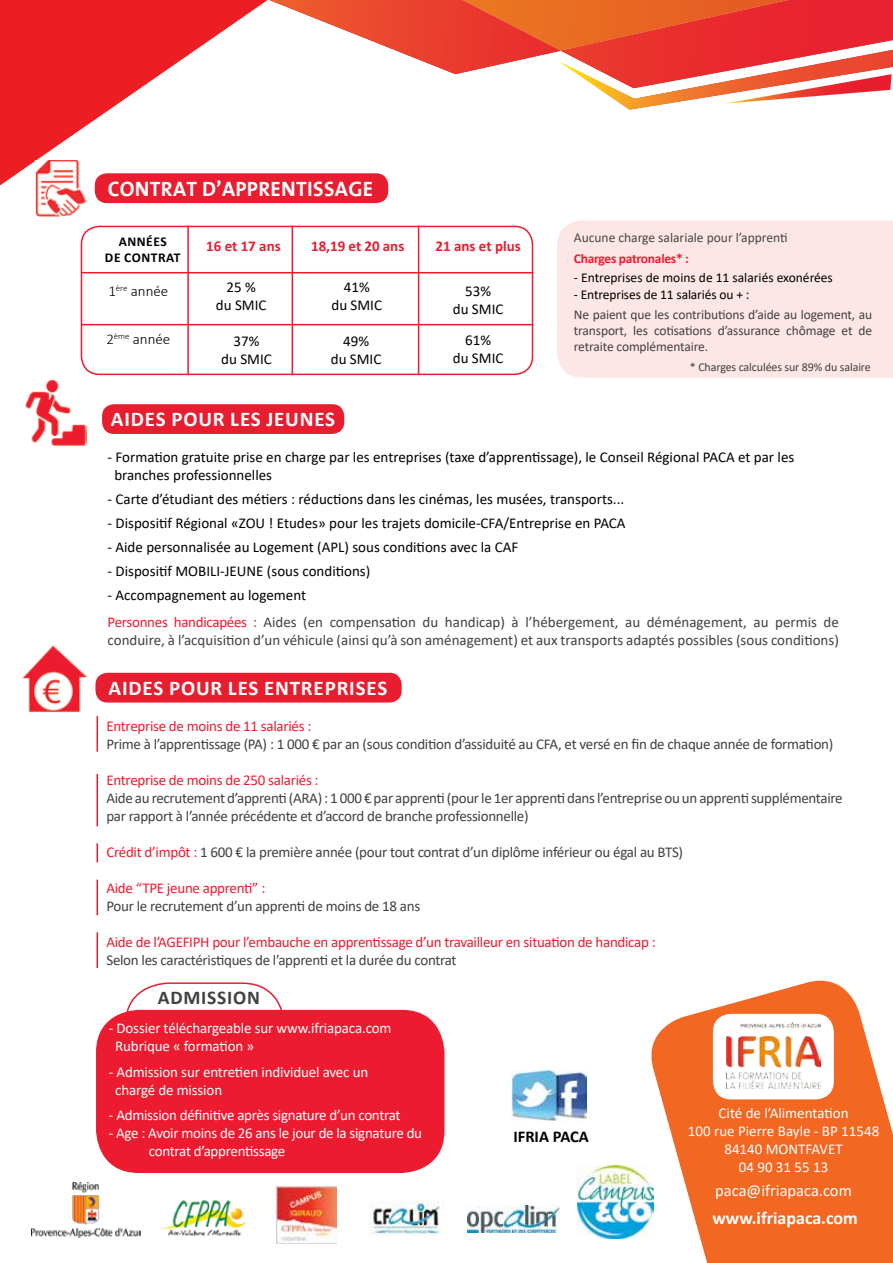
<style>
.page{position:relative;width:893px;height:1263px;background:#fff}
.page>*{position:absolute;margin:0;border:0;box-sizing:border-box;transform-origin:0 0}
.t1{font:700 21px "Calibri";letter-spacing:.04em;color:#fff}
.t2{font:700 21px "The Sans";letter-spacing:.015em;color:#fff}
.t3{font:700 19.5px "Calibri";color:#414042}
.t4{font:700 18px "Calibri";letter-spacing:.005em;color:#fff}
.t5{font:16.5px "Calibri";color:#fff}
.t6{font:700 16.5px "Calibri";color:#000}
.t7{font:15px/18px "Calibri";letter-spacing:-.02em;color:#414042}
.t8{font:15px/18px "Calibri";color:#000;text-align:center}
.t9{font:15px/18px "Calibri";letter-spacing:-.01em;color:#fff}
.t10{font:15px/27px "Calibri";color:#414042}
.t11{font:15px "Calibri";letter-spacing:-.02em;color:#ed1b2f}
.t12{font:700 15px "Calibri";color:#ed1b2f}
.t13{font:300 15px "Calibri";color:#000}
.t14{font:13.5px/16.2px "Calibri";letter-spacing:-.01em;color:#414042;text-align:justify}
.t15{font:13.5px "Calibri";color:#000}
.t16{font:13.5px "Calibri";color:#464547}
.t17{font:700 13.5px "Calibri";letter-spacing:-.02em;color:#ed1b2f}
.t18{font:700 13.5px/16.2px "Calibri";letter-spacing:.04em;color:#000;text-align:center}
.t19{font:12px "Calibri";letter-spacing:-.01em;color:#414042}
.s1{color:#000}
.s2{color:#ed1b2f}
</style>
<div class="page">
<svg style="left:269px;top:0;width:624px;height:110px"></svg>
<img style="left:462px;top:0;width:327px;height:51px">
<svg style="left:0;top:0;width:268px;height:185px;fill:#ed1d24"></svg>
<div style="left:557px;top:220px;width:336px;height:158px;background:#fde6e6"></div>
<svg style="left:644px;top:980px;width:249px;height:283px;fill:#f26722"></svg>
<div style="left:95px;top:173px;width:293px;height:30px;background:#e81d2f;border-radius:12px"></div>
<img style="left:35px;top:160px;width:51px;height:57px">
<div style="left:95px;top:673px;width:307px;height:29px;background:#e81d2f;border-radius:12px"></div>
<hr style="left:97px;top:716px;width:1px;height:36px;background:#ed1b2f">
<hr style="left:97px;top:774px;width:1px;height:52px;background:#ed1b2f">
<img style="left:22px;top:645px;width:65px;height:67px">
<div style="left:81px;top:226px;width:452px;height:149px;border:2px solid #ed1b2f;border-radius:18px"></div>
<hr style="left:82px;top:272px;width:451px;height:1px;background:#ed1b2f">
<hr style="left:82px;top:324px;width:451px;height:1px;background:#ed1b2f">
<hr style="left:187px;top:226px;width:2px;height:149px;background:#ed1b2f">
<hr style="left:418px;top:226px;width:1px;height:149px;background:#ed1b2f">
<hr style="left:292px;top:226px;width:1px;height:149px;background:#ed1b2f">
<hr style="left:97px;top:880px;width:1px;height:35px;background:#ed1b2f">
<hr style="left:97px;top:932px;width:1px;height:36px;background:#ed1b2f">
<div style="left:102px;top:404px;width:242px;height:30px;background:#e81d2f;border-radius:12px"></div>
<img style="left:25px;top:380px;width:62px;height:66px">
<div style="left:96px;top:1010px;width:348px;height:163px;background:#ed1b2f;border-radius:43px"></div>
<div style="left:713px;top:1014px;width:121px;height:85px;background:#fff;border-radius:18px"></div>
<img style="left:726px;top:1022px;width:94px;height:66px">
<img style="left:159px;top:1200px;width:88px;height:36px">
<img style="left:31px;top:1183px;width:110px;height:54px">
<img style="left:276px;top:1187px;width:61px;height:56px">
<img style="left:369px;top:1202px;width:72px;height:33px">
<img style="left:468px;top:1206px;width:91px;height:26px">
<img style="left:578px;top:1166px;width:75px;height:72px">
<svg style="left:97px;top:843px;width:1px;height:19px"></svg>
<img style="left:512px;top:1070px;width:75px;height:50px">
<h1 class="t2" style="left:108px;top:171px;width:267px">CONTRAT D’APPRENTISSAGE</h1>
<p class="t18" style="left:105px;top:233px;width:77px">années<br>de contrat</p>
<p class="t13" style="left:108px;top:282px;width:62px">1<sup>ère</sup> année</p>
<p class="t13" style="left:106px;top:330px;width:66px">2<sup>ème</sup> année</p>
<p class="t12" style="left:206px;top:236px;width:76px">16 et 17 ans</p>
<p class="t12" style="left:311px;top:236px;width:95px">18,19 et 20 ans</p>
<p class="t12" style="left:435px;top:236px;width:87px">21 ans et plus</p>
<p class="t8" style="left:216px;top:278px;width:52px">25 %<br>du SMIC</p>
<p class="t8" style="left:221px;top:331px;width:52px">37%<br>du SMIC</p>
<p class="t8" style="left:331px;top:278px;width:52px">41%<br>du SMIC</p>
<p class="t8" style="left:331px;top:331px;width:52px">49%<br>du SMIC</p>
<p class="t8" style="left:453px;top:282px;width:52px">53%<br>du SMIC</p>
<p class="t8" style="left:453px;top:331px;width:52px">61%<br>du SMIC</p>
<p class="t16" style="left:574px;top:228px;width:215px">Aucune charge salariale pour l’apprenti</p>
<p class="t17" style="left:574px;top:248px;width:117px">Charges patronales* :</p>
<p class="t15" style="left:574px;top:268px;width:260px">- Entreprises de moins de 11 salariés exonérées</p>
<p class="t15" style="left:574px;top:286px;width:177px">- Entreprises de 11 salariés ou + :</p>
<p class="t14" style="left:574px;top:306px;width:300px">Ne paient que les contributions d’aide au logement, au transport, les cotisations d’assurance chômage et de retraite complémentaire.</p>
<p class="t19" style="left:690px;top:359px;width:182px">* Charges calculées sur 89% du salaire</p>
<h1 class="t1" style="left:111px;top:404px;width:87px">AI DES POUR</h1>
<h1 class="t1" style="left:230px;top:404px;width:11px">LES</h1>
<h1 class="t1" style="left:266px;top:404px;width:21px">JEUNES</h1>
<p class="t8" style="left:114px;top:447px;width:681px;text-align:left;text-indent:-7px">- Formation gratuite prise en charge par les entreprises (taxe d’apprentissage), le Conseil Régional PACA et par les branches professionnelles</p>
<p class="t8" style="left:108px;top:489px;width:518px">- Carte d’étudiant des métiers : réductions dans les cinémas, les musées, transports...</p>
<p class="t8" style="left:108px;top:513px;width:520px">- Dispositif Régional «ZOU ! Etudes» pour les trajets domicile-CFA/Entreprise en PACA</p>
<p class="t8" style="left:108px;top:537px;width:412px">- Aide personnalisée au Logement (APL) sous conditions avec la CAF</p>
<p class="t8" style="left:108px;top:561px;width:264px">- Dispositif MOBILI-JEUNE (sous conditions)</p>
<p class="t10" style="left:108px;top:581px;width:733px"><span class="s1">- Accompagnement au logement<br></span><span class="s2">Personnes handicapées :</span> Aides (en compensation du handicap) à l’hébergement, au déménagement, au permis de</p>
<p class="t10" style="left:108px;top:626px;width:733px">conduire, à l’acquisition d’un véhicule (ainsi qu’à son aménagement) et aux transports adaptés possibles (sous conditions)</p>
<h1 class="t1" style="left:109px;top:673px;width:87px">AI DES POUR</h1>
<h1 class="t1" style="left:228px;top:673px;width:11px">LES</h1>
<h1 class="t1" style="left:264px;top:673px;width:13px">ENTRE</h1>
<h1 class="t1" style="left:325px;top:673px;width:23px">PRISES</h1>
<p class="t11" style="left:106px;top:716px;width:206px">Entreprise de moins de 11 salariés :</p>
<p class="t7" style="left:106px;top:735px;width:728px">Prime à l’apprentissage (PA) : 1 000 € par an (sous condition d’assiduité au CFA, et versé en fin de chaque année de formation)</p>
<p class="t11" style="left:106px;top:770px;width:214px">Entreprise de moins de 250 salariés :</p>
<p class="t7" style="left:106px;top:789px;width:738px">Aide au recrutement d’apprenti (ARA) : 1 000 € par apprenti (pour le 1er apprenti dans l’entreprise ou un apprenti supplémentaire par rapport à l’année précédente et d’accord de branche professionnelle)</p>
<p class="t7" style="left:106px;top:843px;width:578px"><span class="s2">Crédit d’impôt :</span> 1 600 € la première année (pour tout contrat d’un diplôme inférieur ou égal au BTS)</p>
<p class="t11" style="left:106px;top:878px;width:160px">Aide “TPE jeune apprenti” :</p>
<p class="t7" style="left:106px;top:897px;width:315px">Pour le recrutement d’un apprenti de moins de 18 ans</p>
<p class="t11" style="left:106px;top:932px;width:551px">Aide de l’AGEFIPH pour l’embauche en apprentissage d’un travailleur en situation de handicap :</p>
<p class="t7" style="left:106px;top:951px;width:352px">Selon les caractéristiques de l’apprenti et la durée du contrat</p>
<h2 class="t3" style="left:158px;top:984px;width:38px">ADMISSION</h2>
<p class="t9" style="left:115px;top:1019px;width:278px;text-indent:-6px">- Dossier téléchargeable sur www.ifriapaca.com<br>Rubrique « formation »</p>
<p class="t9" style="left:115px;top:1062px;width:255px;text-indent:-6px">- Admission sur entretien individuel avec un chargé de mission</p>
<p class="t9" style="left:109px;top:1106px;width:293px">- Admission définitive après signature d’un contrat</p>
<p class="t9" style="left:149px;top:1124px;width:275px;text-indent:-40px">- Age : Avoir moins de 26 ans le jour de la signature du contrat d’apprentissage</p>
<p class="t6" style="left:513px;top:1124px;width:58px">IFRIA PACA</p>
<p class="t9" style="left:688px;top:1104px;width:193px;text-align:center">Cité de l’Alimentation<br>100 rue Pierre Bayle - BP 11548<br>84140 MONTFAVET<br>04 90 31 55 13</p>
<p class="t5" style="left:715px;top:1179px;width:138px">paca@ifriapaca.com</p>
<p class="t4" style="left:712px;top:1205px;width:147px">www.ifriapaca.com</p>
</div>
